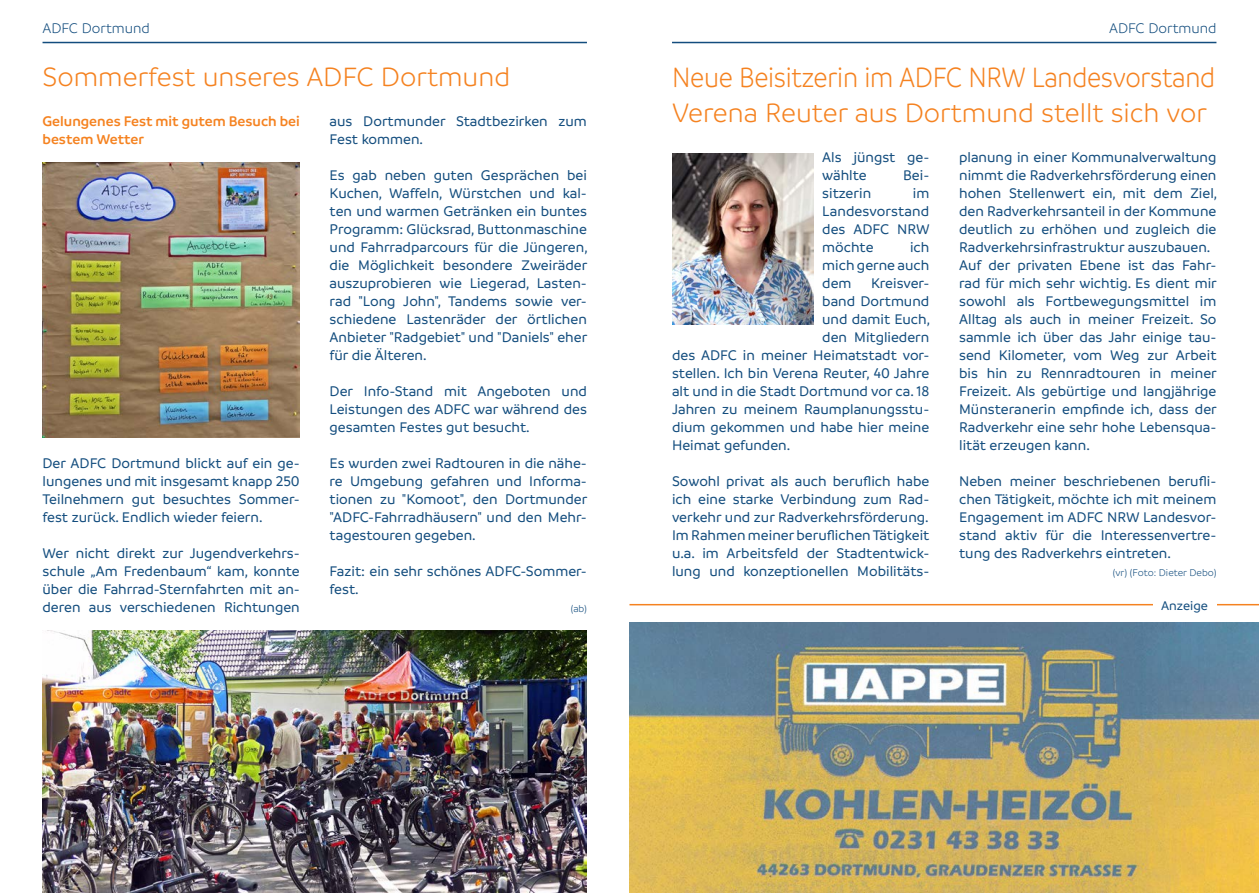
<style>
.page{position:relative;width:1259px;height:893px;background:#fff}
.page>*{position:absolute;margin:0;border:0;box-sizing:border-box;transform-origin:0 0}
.Überschriften_groß{font:300 30px "Branding";letter-spacing:-.01em;color:#f58220;scale:.9 1}
.Überschriften_groß-2{font:300 28.5px "Branding";color:#f58220}
.Fließtext{font:500 15px/18px "Branding";color:#134d7e;text-align:justify}
.Fließtext-2{font:600 15px/18px "Branding";color:#f58220}
.Fließtext-3{font:300 15px "Branding";color:#134d7e}
.Fließtext-4{font:500 13.5px "Branding";color:#134d7e}
.Bild_Unterschriften{font:300 10.5px "Branding";color:#134d7e}
</style>
<div class="page">
<hr style="left:672px;top:42px;width:544px;height:1px;background:#134d7e">
<hr style="left:43px;top:42px;width:544px;height:1px;background:#134d7e">
<img style="left:43px;top:630px;width:544px;height:263px">
<img style="left:43px;top:162px;width:257px;height:275px">
<img style="left:672px;top:153px;width:141px;height:171px">
<hr style="left:629px;top:604px;width:630px;height:1px;background:#f58220">
<div style="left:1152px;top:594px;width:64px;height:21px;background:#fff"></div>
<img style="left:629px;top:623px;width:630px;height:270px">
<p class="Fließtext-3" style="left:43px;top:21px;width:109px">ADFC Dortmund</p>
<p class="Überschriften_groß-2" style="left:43px;top:62px;width:469px">Sommerfest unseres ADFC Dortmund</p>
<p class="Fließtext-2" style="left:43px;top:112px;width:259px">Gelungenes Fest mit gutem Besuch bei bestem Wetter</p>
<p class="Fließtext" style="left:43px;top:454px;width:259px">Der ADFC Dortmund blickt auf ein ge&shy;lungenes und mit insgesamt knapp 250<br>Teilnehmern gut besuchtes Sommer&shy;fest zurück. Endlich wieder feiern.</p>
<p class="Fließtext" style="left:43px;top:544px;width:259px">Wer nicht direkt zur Jugendverkehrs&shy;schule „Am Fredenbaum“ kam, konnte über die Fahrrad-Sternfahrten mit an&shy;deren aus verschiedenen Richtungen</p>
<p class="Fließtext" style="left:330px;top:112px;width:259px">aus Dortmunder Stadtbezirken zum<br>Fest kommen.</p>
<p class="Fließtext" style="left:330px;top:166px;width:260px">Es gab neben guten Gesprächen bei Kuchen, Waffeln, Würstchen und kal&shy;ten und warmen Getränken ein buntes Programm: Glücksrad, Buttonmaschine und Fahrradparcours für die Jüngeren, die Möglichkeit besondere Zweiräder auszuprobieren wie Liegerad, Lasten&shy;rad "Long John", Tandems sowie ver&shy;schiedene Lastenräder der örtlichen Anbieter "Radgebiet" und "Daniels" eher für die Älteren.</p>
<p class="Fließtext" style="left:330px;top:382px;width:259px">Der Info-Stand mit Angeboten und Leistungen des ADFC war während des gesamten Festes gut besucht.</p>
<p class="Fließtext" style="left:330px;top:454px;width:259px">Es wurden zwei Radtouren in die nähe&shy;re Umgebung gefahren und Informa&shy;tionen zu "Komoot", den Dortmunder "ADFC-Fahrradhäusern" und den Mehr&shy;tagestouren gegeben.</p>
<p class="Fließtext" style="left:330px;top:562px;width:259px">Fazit: ein sehr schönes ADFC-Sommer&shy;fest.</p>
<p class="Bild_Unterschriften" style="left:571px;top:603px;width:18px">(ab)</p>
<p class="Fließtext-3" style="left:1109px;top:21px;width:109px">ADFC Dortmund</p>
<p class="Überschriften_groß" style="left:672px;top:62px;width:605px">Neue Beisitzerin im ADFC NRW Landesvorstand</p>
<p class="Überschriften_groß-2" style="left:672px;top:98px;width:536px">Verena Reuter aus Dortmund stellt sich vor</p>
<p class="Fließtext" style="left:822px;top:148px;width:109px">Als jüngst ge&shy;wählte</p>
<p class="Fließtext" style="left:903px;top:166px;width:28px">Bei-</p>
<p class="Fließtext" style="left:822px;top:184px;width:50px">sitzerin</p>
<p class="Fließtext" style="left:822px;top:184px;width:109px;text-indent:91px">im Landesvorstand des ADFC NRW möchte</p>
<p class="Fließtext" style="left:822px;top:238px;width:109px;text-indent:88px">ich mich gerne auch dem</p>
<p class="Fließtext" style="left:871px;top:274px;width:60px">Kreisver-</p>
<p class="Fließtext" style="left:822px;top:292px;width:109px">band Dortmund</p>
<p class="Fließtext" style="left:822px;top:310px;width:109px">und damit Euch,</p>
<p class="Fließtext" style="left:822px;top:328px;width:109px">den Mitgliedern</p>
<p class="Fließtext" style="left:672px;top:346px;width:259px">des ADFC in meiner Heimatstadt vor-</p>
<p class="Fließtext" style="left:672px;top:364px;width:259px">stellen. Ich bin Verena Reuter, 40 Jahre</p>
<p class="Fließtext" style="left:672px;top:382px;width:259px">alt und in die Stadt Dortmund vor ca. 18</p>
<p class="Fließtext" style="left:672px;top:400px;width:259px">Jahren zu meinem Raumplanungsstu-</p>
<p class="Fließtext" style="left:672px;top:418px;width:259px">dium gekommen und habe hier meine</p>
<p class="Fließtext" style="left:672px;top:436px;width:120px">Heimat gefunden.</p>
<p class="Fließtext" style="left:672px;top:472px;width:259px">Sowohl privat als auch beruflich habe ich eine starke Verbindung zum Rad&shy;verkehr und zur Radverkehrsförderung.</p>
<p class="Fließtext" style="left:672px;top:526px;width:259px">Im Rahmen meiner beruflichen Tätigkeit u.a. im Arbeitsfeld der Stadtentwick&shy;lung und konzeptionellen Mobilitäts-</p>
<p class="Fließtext" style="left:959px;top:148px;width:260px">planung in einer Kommunalverwaltung nimmt die Radverkehrsförderung einen hohen Stellenwert ein, mit dem Ziel, den Radverkehrsanteil in der Kommune deutlich zu erhöhen und zugleich die Radverkehrsinfrastruktur auszubauen.</p>
<p class="Fließtext" style="left:959px;top:256px;width:259px">Auf der privaten Ebene ist das Fahr&shy;rad für mich sehr wichtig. Es dient mir sowohl als Fortbewegungsmittel im Alltag als auch in meiner Freizeit. So sammle ich über das Jahr einige tau&shy;send Kilometer, vom Weg zur Arbeit bis hin zu Rennradtouren in meiner Freizeit. Als gebürtige und langjährige Münsteranerin empfinde ich, dass der Radverkehr eine sehr hohe Lebensqua&shy;lität erzeugen kann.</p>
<p class="Fließtext" style="left:959px;top:472px;width:259px">Neben meiner beschriebenen berufli&shy;chen Tätigkeit, möchte ich mit meinem Engagement im ADFC NRW Landesvor&shy;stand aktiv für die Interessenvertre&shy;tung des Radverkehrs eintreten.</p>
<p class="Bild_Unterschriften" style="left:1112px;top:567px;width:105px">(vr) (Foto: Dieter Debo)</p>
<p class="Fließtext-4" style="left:1161px;top:598px;width:48px">Anzeige</p>
</div>
